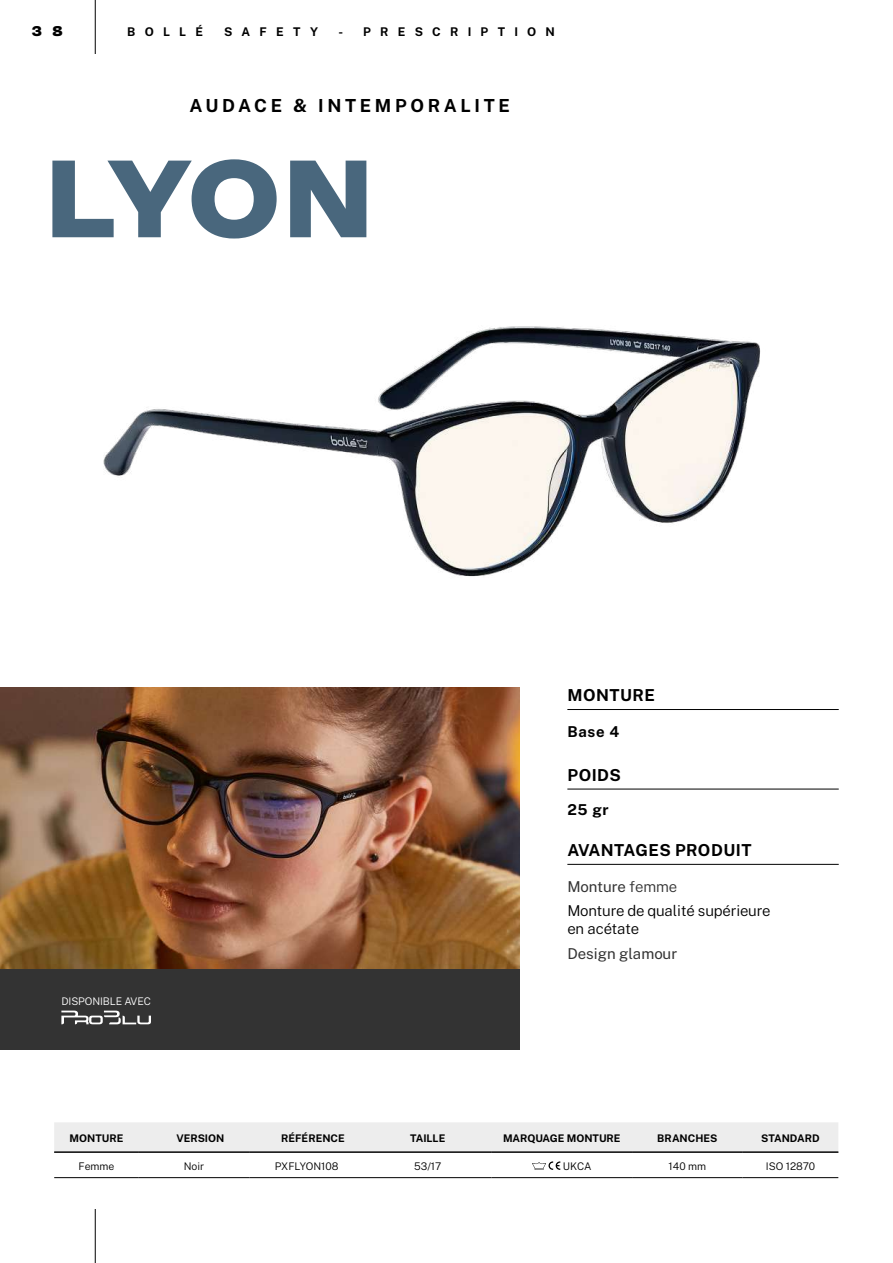
<style>
.page{position:relative;width:893px;height:1263px;background:#fff}
.page>*{position:absolute;margin:0;border:0;box-sizing:border-box;transform-origin:0 0}
.t1{font:900 105px "Mint Grotesk V1.1";color:#49677d}
.t2{font:700 18px "Public Sans";letter-spacing:.2em;color:#000}
.t3{font:700 16.5px "Public Sans";letter-spacing:.03em;color:#000}
.t4{font:300 15px/24.3px "Public Sans";letter-spacing:-.01em;color:#000}
.t5{font:15px "Public Sans";color:#333}
.t6{font:700 15px "Public Sans";letter-spacing:.05em;color:#000}
.t7{font:900 13.5px "Mint Grotesk V1.1";color:#000}
.t8{font:700 12px "Public Sans";letter-spacing:.77em;color:#000}
.t9{font:700 10.5px "Public Sans";color:#000}
.t10{font:300 10.5px "Public Sans";color:#000}
.t11{font:300 10.5px "Public Sans";letter-spacing:-.01em;color:#fff}
.s1{font-weight:400;color:#333}
.s2{color:#333}
</style>
<div class="page">
<hr style="left:95px;top:1209px;width:1px;height:54px;background:#000">
<hr style="left:95px;top:0;width:1px;height:54px;background:#000">
<img style="left:103px;top:326px;width:658px;height:251px">
<hr style="left:567px;top:789px;width:272px;height:1px;background:#000">
<hr style="left:567px;top:864px;width:272px;height:1px;background:#000">
<hr style="left:567px;top:709px;width:272px;height:1px;background:#000">
<img style="left:0;top:687px;width:520px;height:283px">
<div style="left:0;top:970px;width:520px;height:80px;background:#333"></div>
<hr style="left:54px;top:1177px;width:85px;height:1px;background:#000">
<hr style="left:139px;top:1177px;width:110px;height:1px;background:#000">
<hr style="left:249px;top:1177px;width:115px;height:1px;background:#000">
<hr style="left:364px;top:1177px;width:128px;height:1px;background:#000">
<hr style="left:492px;top:1177px;width:140px;height:1px;background:#000">
<hr style="left:632px;top:1177px;width:111px;height:1px;background:#000">
<hr style="left:743px;top:1177px;width:95px;height:1px;background:#000">
<svg style="left:54px;top:1122px;width:784px;height:48px"></svg>
<hr style="left:54px;top:1152px;width:85px;height:1px;background:#000">
<hr style="left:139px;top:1152px;width:110px;height:1px;background:#000">
<hr style="left:249px;top:1152px;width:115px;height:1px;background:#000">
<hr style="left:364px;top:1152px;width:128px;height:1px;background:#000">
<hr style="left:492px;top:1152px;width:140px;height:1px;background:#000">
<hr style="left:632px;top:1152px;width:111px;height:1px;background:#000">
<hr style="left:743px;top:1152px;width:95px;height:1px;background:#000">
<svg style="left:61px;top:1010px;width:90px;height:14px"></svg>
<p class="t7" style="left:32px;top:23px;width:32px">3 8</p>
<p class="t8" style="left:127px;top:23px;width:77px">BOLLÉ</p>
<p class="t8" style="left:224px;top:23px;width:96px">SAFETY</p>
<p class="t8" style="left:338px;top:23px;width:218px">- PRESCRIPTION</p>
<h2 class="t2" style="left:189px;top:92px;width:322px">AUDACE &amp; INTEMPORALITE</h2>
<h1 class="t1" style="left:45px;top:133px;width:329px">LYON</h1>
<p class="t11" style="left:61px;top:994px;width:91px">DISPONIBLE AVEC</p>
<h3 class="t3" style="left:567px;top:683px;width:89px">MONTURE</h3>
<h3 class="t6" style="left:567px;top:721px;width:53px">Base 4</h3>
<h3 class="t3" style="left:567px;top:763px;width:55px">POIDS</h3>
<h3 class="t6" style="left:567px;top:798px;width:43px">25 gr</h3>
<h3 class="t3" style="left:567px;top:838px;width:186px">AVANTAGES PRODUIT</h3>
<h3 class="t4" style="left:567px;top:873px;width:205px"><span class="s1">Monture</span> <span class="s2">femme<br></span>Monture de qualité supérieure</h3>
<h3 class="t4" style="left:567px;top:916px;width:73px">en acétate</h3>
<h3 class="t5" style="left:567px;top:942px;width:111px">Design glamour</h3>
<p class="t9" style="left:70px;top:1131px;width:55px">MONTURE</p>
<p class="t9" style="left:176px;top:1131px;width:49px">VERSION</p>
<p class="t9" style="left:281px;top:1131px;width:65px">RÉFÉRENCE</p>
<p class="t9" style="left:410px;top:1131px;width:37px">TAILLE</p>
<p class="t9" style="left:503px;top:1131px;width:119px">MARQUAGE MONTURE</p>
<p class="t9" style="left:657px;top:1131px;width:62px">BRANCHES</p>
<p class="t9" style="left:761px;top:1131px;width:60px">STANDARD</p>
<p class="t10" style="left:79px;top:1158px;width:37px">Femme</p>
<p class="t10" style="left:184px;top:1158px;width:22px">Noir</p>
<p class="t10" style="left:275px;top:1158px;width:65px">PXFLYON108</p>
<p class="t10" style="left:414px;top:1158px;width:29px">53/17</p>
<p class="t10" style="left:563px;top:1158px;width:30px">UKCA</p>
<p class="t10" style="left:669px;top:1158px;width:39px">140 mm</p>
<p class="t10" style="left:766px;top:1158px;width:51px">ISO 12870</p>
</div>
